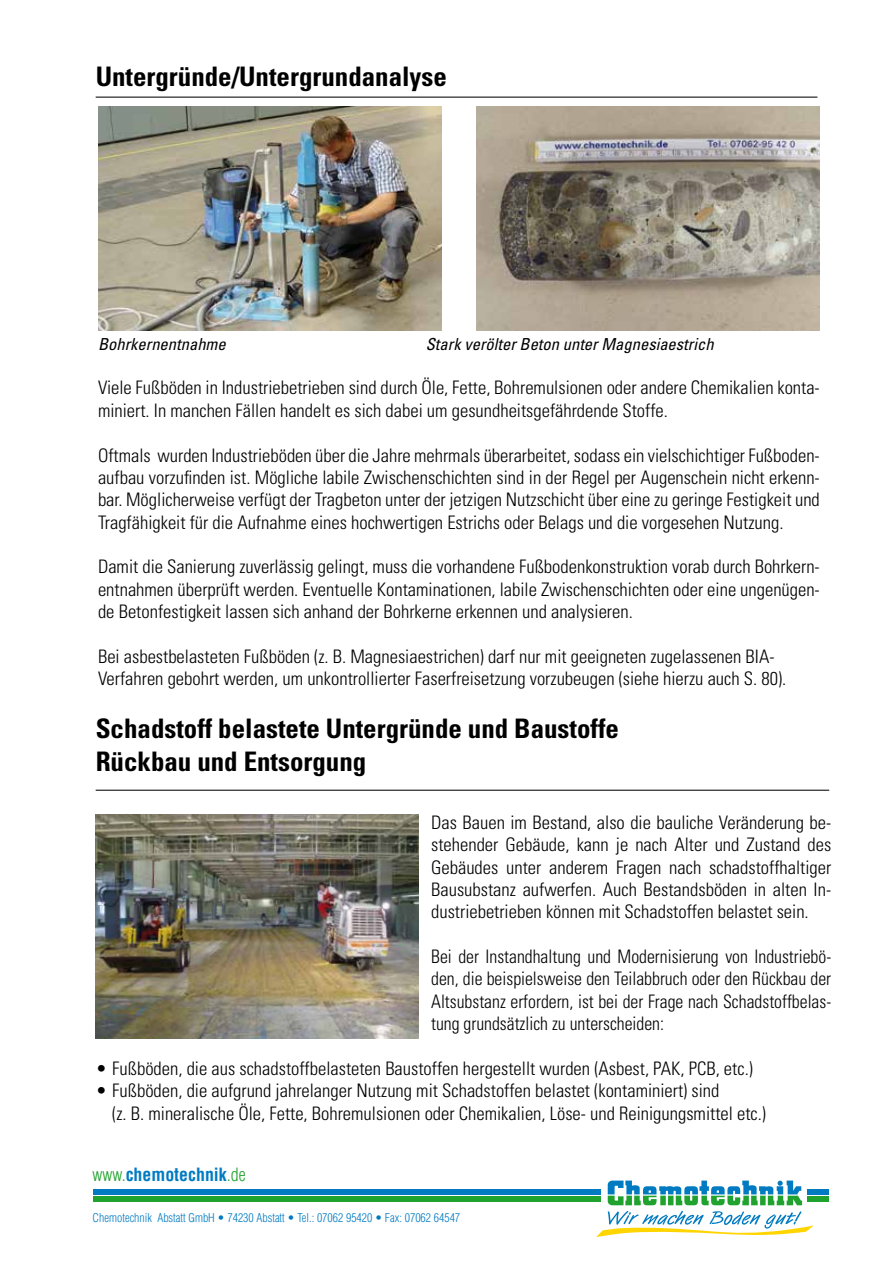
<style>
.page{position:relative;width:893px;height:1263px;background:#fff}
.page>*{position:absolute;margin:0;border:0;box-sizing:border-box;transform-origin:0 0}
.t1{font:700 condensed 26.85px/32.2px "Univers LT";color:#000}
.t2{font:300 condensed 18.6px/22.4px "Univers LT";color:#000}
.t3{font:300 condensed 18.6px/22.4px "Univers LT";color:#000;text-align:justify;scale:.95 1}
.t4{font:700 condensed 17.85px "Helvetica";color:#007bc2}
.t5{font:italic condensed 16.5px "Univers LT";color:#000}
.t6{font:300 condensed 11.85px "Helvetica";color:#007bc2}
.s1{font-weight:300;color:#1fa22e}
</style>
<div class="page">
<hr style="left:96px;top:97px;width:721px;height:1px;background:#000">
<div style="left:93px;top:1189px;width:735px;height:5px;background:#007bc2"></div>
<div style="left:93px;top:1196px;width:735px;height:5px;background:#1fa22e"></div>
<svg style="left:601px;top:1184px;width:206px;height:22px"></svg>
<svg style="left:608px;top:1180px;width:194px;height:25px"></svg>
<svg style="left:596px;top:1211px;width:218px;height:26px"></svg>
<img style="left:99px;top:106px;width:342px;height:224px">
<img style="left:476px;top:106px;width:343px;height:224px">
<img style="left:96px;top:814px;width:322px;height:224px">
<hr style="left:96px;top:790px;width:733px;height:1px;background:#000">
<h1 class="t1" style="left:96px;top:60px;width:353px">Untergründe/Untergrundanalyse</h1>
<p class="t5" style="left:98px;top:333px;width:129px">Bohrkernentnahme</p>
<p class="t5" style="left:426px;top:333px;width:289px">Stark verölter Beton unter Magnesiaestrich</p>
<p class="t2" style="left:98px;top:377px;width:723px">Viele Fußböden in Industriebetrieben sind durch Öle, Fette, Bohremulsionen oder andere Chemikalien konta&shy;miniert. In manchen Fällen handelt es sich dabei um gesundheitsgefährdende Stoffe.</p>
<p class="t2" style="left:98px;top:444px;width:723px;text-align:justify">Oftmals wurden Industrieböden über die Jahre mehrmals überarbeitet, sodass ein vielschichtiger Fußboden&shy;aufbau vorzufinden ist. Mögliche labile Zwischenschichten sind in der Regel per Augenschein nicht erkenn&shy;bar. Möglicherweise verfügt der Tragbeton unter der jetzigen Nutzschicht über eine zu geringe Festigkeit und Tragfähigkeit für die Aufnahme eines hochwertigen Estrichs oder Belags und die vorgesehen Nutzung.</p>
<p class="t2" style="left:98px;top:556px;width:723px;text-align:justify">Damit die Sanierung zuverlässig gelingt, muss die vorhandene Fußbodenkonstruktion vorab durch Bohrkern&shy;entnahmen überprüft werden. Eventuelle Kontaminationen, labile Zwischenschichten oder eine ungenügen&shy;de Betonfestigkeit lassen sich anhand der Bohrkerne erkennen und analysieren.</p>
<p class="t2" style="left:98px;top:645px;width:690px">Bei asbestbelasteten Fußböden (z. B. Magnesiaestrichen) darf nur mit geeigneten zugelassenen BIA-<br>Verfahren gebohrt werden, um unkontrollierter Faserfreisetzung vorzubeugen (siehe hierzu auch S. 80).</p>
<h1 class="t1" style="left:96px;top:712px;width:525px">Schadstoff belastete Untergründe und Baustoffe<br>Rückbau und Entsorgung</h1>
<p class="t2" style="left:431px;top:811px;width:402px;text-align:justify">Das Bauen im Bestand, also die bauliche Veränderung be&shy;stehender Gebäude, kann je nach Alter und Zustand des Gebäudes unter anderem Fragen nach schadstoffhaltiger Bausubstanz aufwerfen. Auch Bestandsböden in alten In&shy;dustriebetrieben können mit Schadstoffen belastet sein.</p>
<p class="t3" style="left:431px;top:945px;width:423px">Bei der Instandhaltung und Modernisierung von Industriebö&shy;den, die beispielsweise den Teilabbruch oder den Rückbau der Altsubstanz erfordern, ist bei der Frage nach Schadstoffbelas&shy;tung grundsätzlich zu unterscheiden:</p>
<p class="t2" style="left:96px;top:1057px;width:659px">• Fußböden, die aus schadstoffbelasteten Baustoffen hergestellt wurden (Asbest, PAK, PCB, etc.)</p>
<p class="t2" style="left:112px;top:1079px;width:655px;text-indent:-17px">• Fußböden, die aufgrund jahrelanger Nutzung mit Schadstoffen belastet (kontaminiert) sind<br>(z. B. mineralische Öle, Fette, Bohremulsionen oder Chemikalien, Löse- und Reinigungsmittel etc.)</p>
<p class="t4" style="left:93px;top:1164px;width:155px"><span class="s1">www.</span>chemotechnik<span class="s1">.de</span></p>
<p class="t6" style="left:93px;top:1210px;width:369px">Chemotechnik Abstatt GmbH • 74230 Abstatt • Tel.: 07062 95420 • Fax: 07062 64547</p>
</div>
